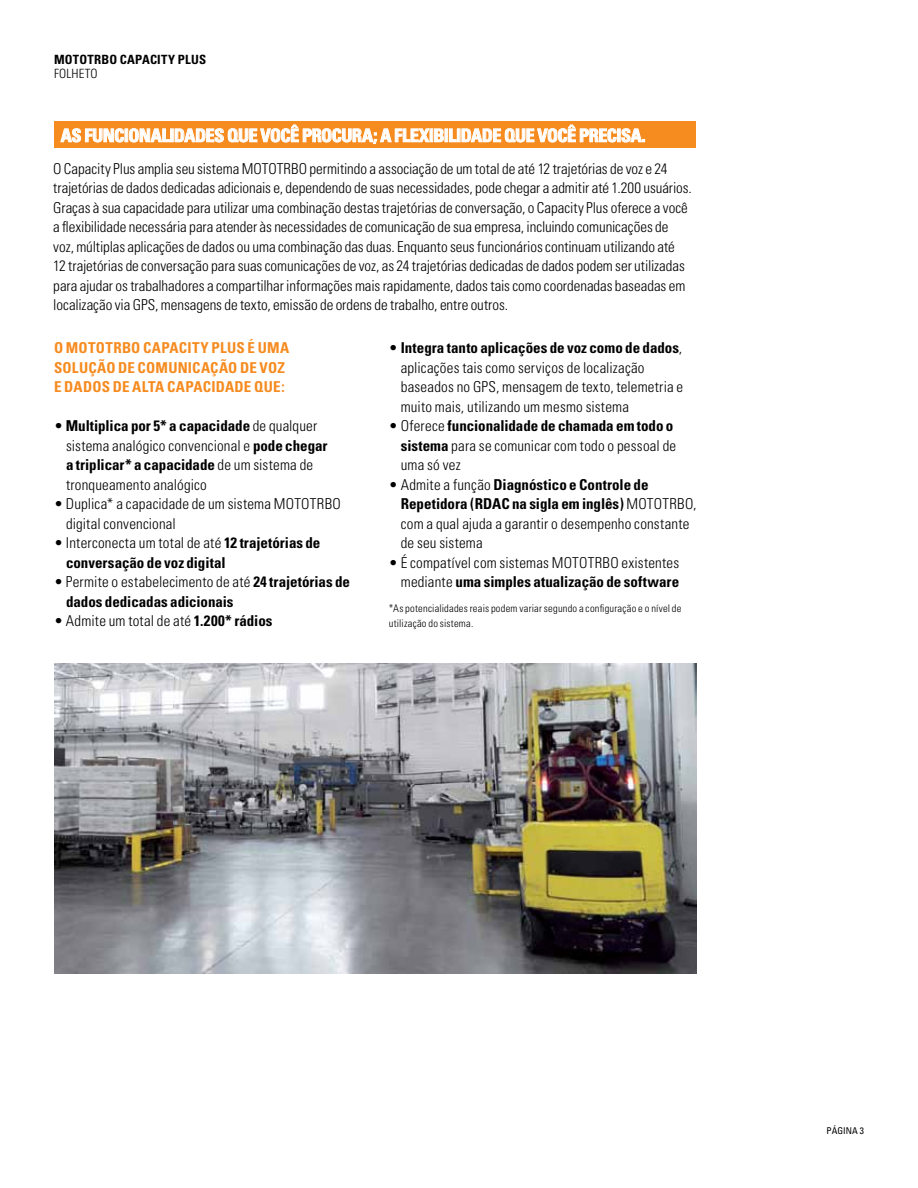
<style>
.page{position:relative;width:918px;height:1188px;background:#fff}
.page>*{position:absolute;margin:0;border:0;box-sizing:border-box;transform-origin:0 0}
.t1{font:700 condensed 18px "Univers";letter-spacing:-.02em;color:#fff}
.t2{font:300 condensed 15px/19.5px "Univers";color:#000}
.t3{font:700 condensed 15px/19.5px "Univers";color:#000}
.t4{font:700 condensed 15px/19.5px "Univers";letter-spacing:.015em;color:#f68b1f}
.t5{font:700 condensed 12.75px "Univers";letter-spacing:.015em;color:#000}
.t6{font:300 condensed 12.75px "Univers";letter-spacing:.015em;color:#000}
.t7{font:300 condensed 10.5px/15px "Univers";letter-spacing:.02em;color:#000}
.t8{font:condensed 9.3px "Univers";color:#000}
.s1{font-weight:700}
.s2{font-weight:300}
</style>
<div class="page">
<div style="left:55px;top:122px;width:641px;height:26px;background:#f68b1f"></div>
<svg style="left:60px;top:124px;width:585px;height:20px"></svg>
<img style="left:54px;top:663px;width:643px;height:310px">
<p class="t5" style="left:54px;top:52px;width:132px">MOTOTRBO CAPACITY PLUS</p>
<p class="t6" style="left:54px;top:66px;width:45px">FOLHETO</p>
<p class="t1" style="left:61px;top:124px;width:586px">AS FUNCIONALI DADES QUE VOCÊ PROCURA; A FLEXIBILI DADE QUE VOCÊ PRECISA.</p>
<p class="t2" style="left:53px;top:159px;width:640px">O Capacity Plus amplia seu sistema MOTOTRBO permitindo a associação de um total de até 12 trajetórias de voz e 24 trajetórias de dados dedicadas adicionais e, dependendo de suas necessidades, pode chegar a admitir até 1.200 usuários.<br>Graças à sua capacidade para utilizar uma combinação destas trajetórias de conversação, o Capacity Plus oferece a você a flexibilidade necessária para atender às necessidades de comunicação de sua empresa, incluindo comunicações de voz, múltiplas aplicações de dados ou uma combinação das duas. Enquanto seus funcionários continuam utilizando até<br>12 trajetórias de conversação para suas comunicações de voz, as 24 trajetórias dedicadas de dados podem ser utilizadas para ajudar os trabalhadores a compartilhar informações mais rapidamente, dados tais como coordenadas baseadas em localização via GPS, mensagens de texto, emissão de ordens de trabalho, entre outros.</p>
<p class="t2" style="left:401px;top:338px;width:284px;text-indent:-12px">• <span class="s1">Integra tanto aplicações de voz como de dados</span>, aplicações tais como serviços de localização baseados no GPS, mensagem de texto, telemetria e muito mais, utilizando um mesmo sistema</p>
<p class="t2" style="left:401px;top:416px;width:277px;text-indent:-12px">• Oferece <span class="s1">funcionalidade de chamada em todo o sistema</span> para se comunicar com todo o pessoal de uma só vez</p>
<p class="t2" style="left:401px;top:475px;width:297px;text-indent:-12px">• Admite a função <span class="s1">Diagnóstico e Controle de Repetidora (RDAC na sigla em inglês)</span> MOTOTRBO, com a qual ajuda a garantir o desempenho constante de seu sistema</p>
<p class="t2" style="left:389px;top:553px;width:292px;text-align:right">• É compatível com sistemas MOTOTRBO existentes mediante <span class="s1">uma simples atualização de software</span></p>
<p class="t7" style="left:389px;top:601px;width:294px">*As potencialidades reais podem variar segundo a configuração e o nível de utilização do sistema.</p>
<p class="t4" style="left:54px;top:338px;width:237px;text-indent:194px">É UMA<br>SOLUÇÃO DE COMUNICAÇÃO DE VOZ<br>E DADOS DE ALTA</p>
<p class="t4" style="left:54px;top:338px;width:167px">O MOTOTRBO CAPACITY PLUS</p>
<p class="t4" style="left:167px;top:377px;width:119px">CAPACIDADE QUE:</p>
<p class="t2" style="left:66px;top:416px;width:263px;text-indent:-12px">• <span class="s1">Multiplica por 5* a capacidade</span> de qualquer sistema analógico convencional e <span class="s1">pode chegar a triplicar* a capacidade</span> de um sistema de tronqueamento analógico</p>
<p class="t2" style="left:66px;top:494px;width:276px;text-indent:-12px">• Duplica* a capacidade de um sistema MOTOTRBO digital convencional</p>
<p class="t3" style="left:66px;top:533px;width:256px;text-indent:-12px"><span class="s2">• Interconecta um total de até</span> 12 trajetórias de conversação de voz digital</p>
<p class="t3" style="left:66px;top:572px;width:286px;text-indent:-12px"><span class="s2">• Permite o estabelecimento de até</span> 24 trajetórias de dados dedicadas adicionais</p>
<p class="t2" style="left:54px;top:611px;width:220px">• Admite um total de até <span class="s1">1.200* rádios</span></p>
<p class="t8" style="left:827px;top:1125px;width:39px">PÁGINA 3</p>
</div>
